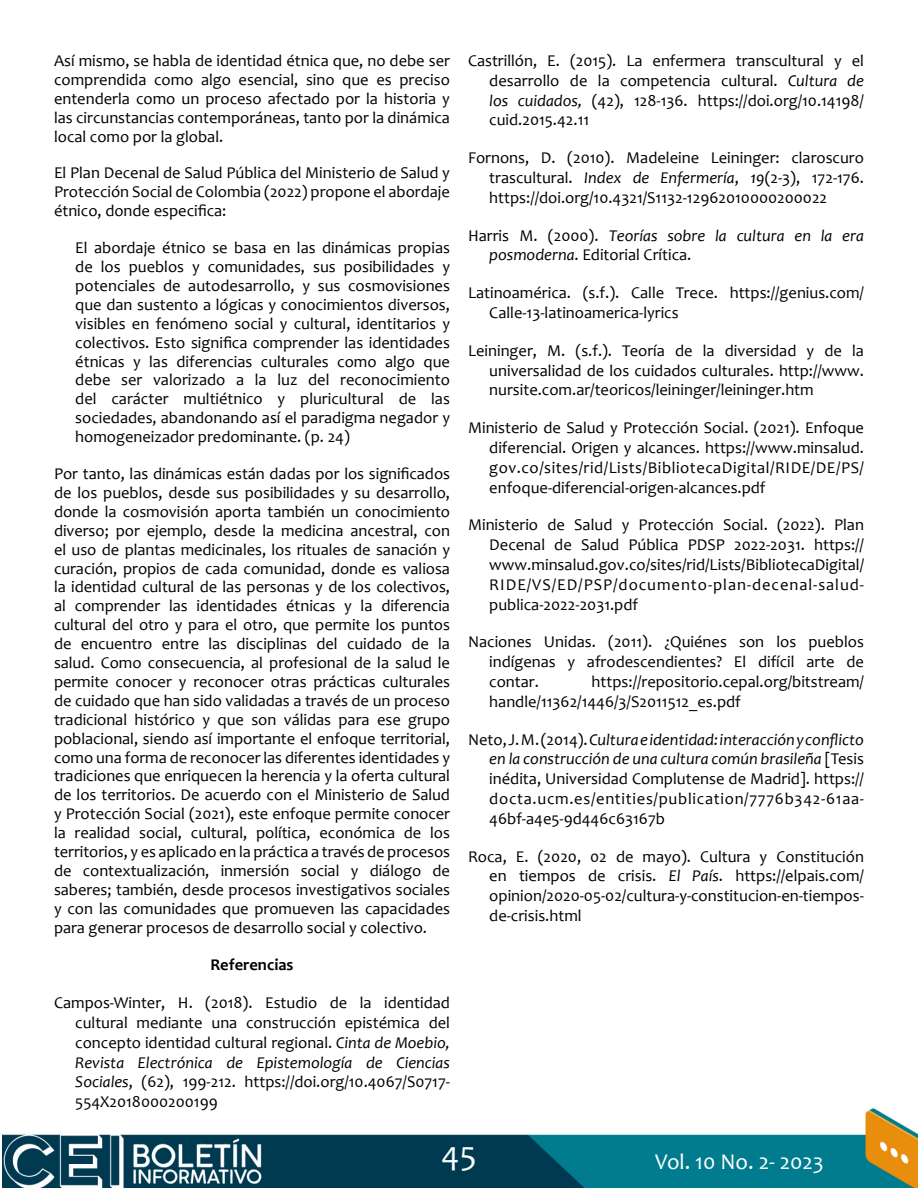
<style>
.page{position:relative;width:918px;height:1188px;background:#fff}
.page>*{position:absolute;margin:0;border:0;box-sizing:border-box;transform-origin:0 0}
.t1{font:34.5px "Candara";color:#fff}
.t2{font:22.5px "Candara";color:#fff}
.t3{font:16.5px/18.9px "Candara";color:#000;text-align:justify}
.t4{font:italic 16.5px/19.8px "Candara";color:#000}
.t5{font:700 16.5px "Candara";color:#000}
.s1{font-style:italic}
.s2{font-style:normal}
</style>
<div class="page">
<img style="left:3px;top:1108px;width:915px;height:80px">
<p class="t3" style="left:54px;top:51px;width:398px">Así mismo, se habla de identidad étnica que, no debe ser comprendida como algo esencial, sino que es preciso entenderla como un proceso afectado por la historia y las circunstancias contemporáneas, tanto por la dinámica local como por la global.</p>
<p class="t3" style="left:54px;top:163px;width:398px">El Plan Decenal de Salud Pública del Ministerio de Salud y Protección Social de Colombia (2022) propone el abordaje étnico, donde especifica:</p>
<p class="t3" style="left:75px;top:238px;width:376px">El abordaje étnico se basa en las dinámicas propias de los pueblos y comunidades, sus posibilidades y potenciales de autodesarrollo, y sus cosmovisiones que dan sustento a lógicas y conocimientos diversos, visibles en fenómeno social y cultural, identitarios y colectivos. Esto significa comprender las identidades étnicas y las diferencias culturales como algo que debe ser valorizado a la luz del reconocimiento del carácter multiétnico y pluricultural de las sociedades, abandonando así el paradigma negador y homogeneizador predominante. (p. 24)</p>
<p class="t3" style="left:54px;top:464px;width:398px">Por tanto, las dinámicas están dadas por los significados de los pueblos, desde sus posibilidades y su desarrollo, donde la cosmovisión aporta también un conocimiento diverso; por ejemplo, desde la medicina ancestral, con el uso de plantas medicinales, los rituales de sanación y curación, propios de cada comunidad, donde es valiosa la identidad cultural de las personas y de los colectivos, al comprender las identidades étnicas y la diferencia cultural del otro y para el otro, que permite los puntos de encuentro entre las disciplinas del cuidado de la salud. Como consecuencia, al profesional de la salud le permite conocer y reconocer otras prácticas culturales de cuidado que han sido validadas a través de un proceso tradicional histórico y que son válidas para ese grupo poblacional, siendo así importante el enfoque territorial, como una forma de reconocer las diferentes identidades y tradiciones que enriquecen la herencia y la oferta cultural de los territorios. De acuerdo con el Ministerio de Salud y Protección Social (2021), este enfoque permite conocer la realidad social, cultural, política, económica de los territorios, y es aplicado en la práctica a través de procesos de contextualización, inmersión social y diálogo de saberes; también, desde procesos investigativos sociales y con las comunidades que promueven las capacidades para generar procesos de desarrollo social y colectivo.</p>
<p class="t5" style="left:210px;top:955px;width:85px">Referencias</p>
<p class="t3" style="left:75px;top:993px;width:376px;line-height:19.8px;text-indent:-21px">Campos-Winter, H. (2018). Estudio de la identidad cultural mediante una construcción epistémica del concepto identidad cultural regional. <span class="s1">Cinta de Moebio, Revista Electrónica de Epistemología de Ciencias Sociales</span>, (62), 199-212. https://doi.org/10.4067/S0717- 554X2018000200199</p>
<p class="t3" style="left:489px;top:51px;width:376px;line-height:19.8px;text-indent:-21px">Castrillón, E. (2015). La enfermera transcultural y el desarrollo de la competencia cultural. <span class="s1">Cultura de los cuidados,</span> (42), 128-136. https://doi.org/10.14198/ cuid.2015.42.11</p>
<p class="t3" style="left:489px;top:148px;width:376px;line-height:19.8px;text-indent:-21px">Fornons, D. (2010). Madeleine Leininger: claroscuro trascultural. <span class="s1">Index de Enfermería</span>, <span class="s1">19</span>(2-3), 172-176. https://doi.org/10.4321/S1132-12962010000200022</p>
<p class="t4" style="left:489px;top:225px;width:376px;text-indent:-21px"><span class="s2">Harris M. (2000).</span> Teorías sobre la cultura en la era posmoderna<span class="s2">. Editorial Crítica.</span></p>
<p class="t3" style="left:489px;top:283px;width:376px;line-height:19.8px;text-indent:-21px">Latinoamérica. (s.f.). Calle Trece. https://genius.com/<br>Calle-13-latinoamerica-lyrics</p>
<p class="t3" style="left:489px;top:340px;width:376px;line-height:19.8px;text-indent:-21px">Leininger, M. (s.f.). Teoría de la diversidad y de la universalidad de los cuidados culturales. http://www. nursite.com.ar/teoricos/leininger/leininger.htm</p>
<p class="t3" style="left:489px;top:418px;width:376px;line-height:19.8px;text-indent:-21px">Ministerio de Salud y Protección Social. (2021). Enfoque diferencial. Origen y alcances. https://www.minsalud. gov.co/sites/rid/Lists/BibliotecaDigital/RIDE/DE/PS/ enfoque-diferencial-origen-alcances.pdf</p>
<p class="t3" style="left:489px;top:515px;width:376px;line-height:19.8px;text-indent:-21px">Ministerio de Salud y Protección Social. (2022). Plan Decenal de Salud Pública PDSP 2022-2031. https:// www.minsalud.gov.co/sites/rid/Lists/BibliotecaDigital/ RIDE/VS/ED/PSP/documento-plan-decenal-salud&shy;publica-2022-2031.pdf</p>
<p class="t3" style="left:489px;top:632px;width:376px;line-height:19.8px;text-indent:-21px">Naciones Unidas. (2011). ¿Quiénes son los pueblos indígenas y afrodescendientes? El difícil arte de contar.</p>
<p class="t3" style="left:489px;top:672px;width:376px;line-height:19.8px;text-indent:102px">https://repositorio.cepal.org/bitstream/ handle/11362/1446/3/S2011512_es.pdf</p>
<p class="t3" style="left:489px;top:729px;width:376px;line-height:19.8px;text-indent:-21px">Neto, J. M. (2014). <span class="s1">Cultura e identidad: interacción y conflicto en la construcción de una cultura común brasileña</span> [Tesis inédita, Universidad Complutense de Madrid]. https:// docta.ucm.es/entities/publication/7776b342-61aa-46bf-a4e5-9d446c63167b</p>
<p class="t3" style="left:489px;top:846px;width:376px;line-height:19.8px;text-indent:-21px">Roca, E. (2020, 02 de mayo). Cultura y Constitución en tiempos de crisis. <span class="s1">El País</span>. https://elpais.com/ opinion/2020-05-02/cultura-y-constitucion-en-tiempos&shy;de-crisis.html</p>
<h1 class="t1" style="left:441px;top:1132px;width:37px">45</h1>
<h2 class="t2" style="left:655px;top:1147px;width:170px">Vol. 10 No. 2- 2023</h2>
</div>
